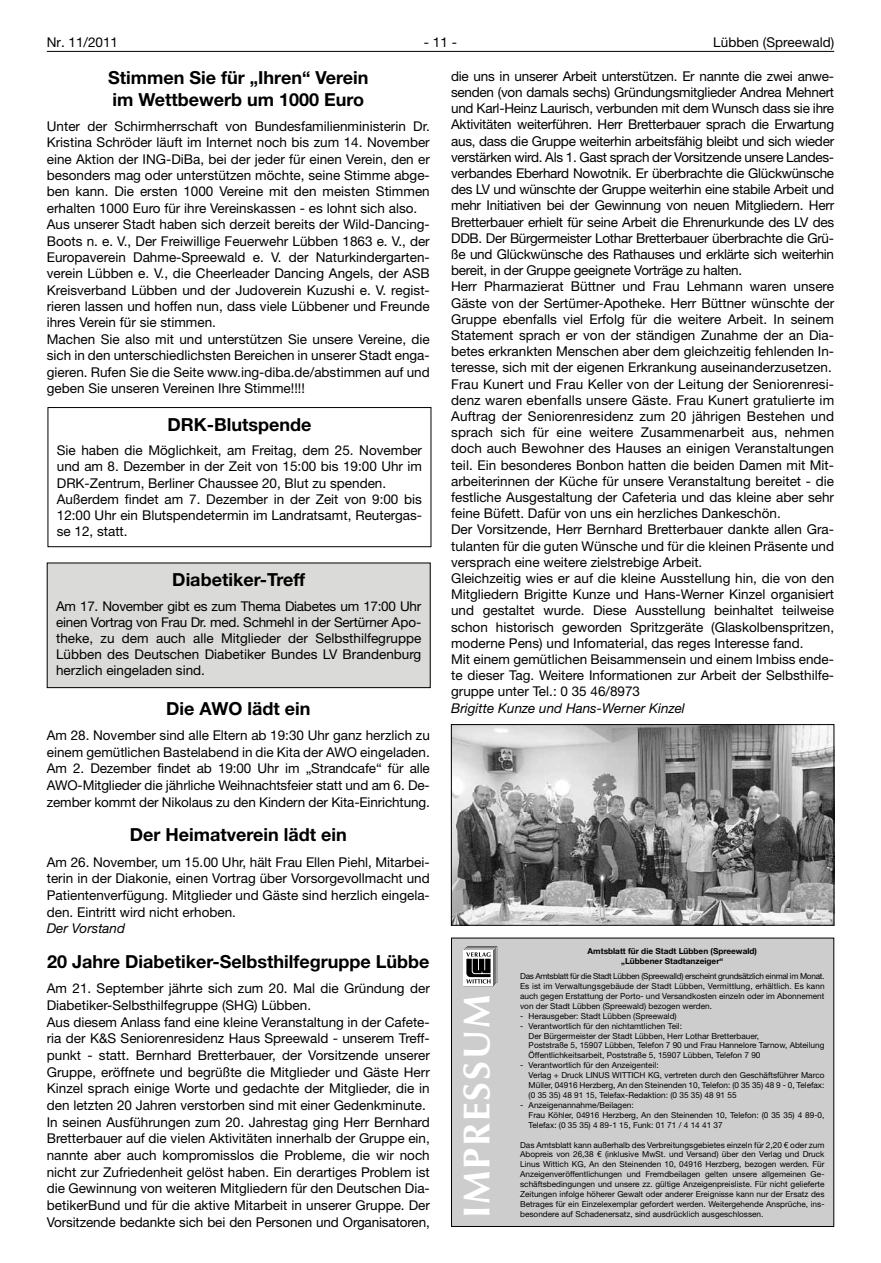
<style>
.page{position:relative;width:881px;height:1263px;background:#fff}
.page>*{position:absolute;margin:0;border:0;box-sizing:border-box;transform-origin:0 0}
.t1{font:700 37.5px "Optima LT";letter-spacing:.05em;color:#fff}
.t2{font:700 18px/21.8px "Helvetica Neue LT";color:#000}
.t3{font:13.5px/16.2px "Helvetica Neue LT";color:#000}
.t4{font:italic 13.5px "Helvetica Neue LT";color:#000}
.t5{font:8.25px/9.9px "Helvetica Neue LT";color:#000}
.t6{font:700 8.25px/9.9px "Helvetica Neue LT";color:#000;text-align:center}
</style>
<div class="page">
<hr style="left:47px;top:51px;width:786px;height:1px;background:#000">
<img style="left:451px;top:726px;width:382px;height:200px">
<div style="left:451px;top:724px;width:382px;height:201px;border:1px solid #000"></div>
<div style="left:48px;top:407px;width:383px;height:140px;border:1px solid #000"></div>
<div style="left:47px;top:563px;width:383px;height:125px;background:#dadad9"></div>
<div style="left:47px;top:563px;width:383px;height:125px;border:1px solid #000"></div>
<div style="left:451px;top:938px;width:382px;height:289px;background:#cecdcd;border:1px solid #000"></div>
<svg style="left:463px;top:946px;width:34px;height:40px"></svg>
<p class="t3" style="left:47px;top:34px;width:73px">Nr. 11/2011</p>
<p class="t3" style="left:424px;top:34px;width:35px">- 11 -</p>
<p class="t3" style="left:713px;top:34px;width:122px">Lübben (Spreewald)</p>
<h2 class="t2" style="left:108px;top:67px;width:261px">Stimmen Sie für „Ihren“ Verein im Wettbewerb um 1000 Euro</h2>
<p class="t3" style="left:47px;top:118px;width:384px">Unter der Schirmherrschaft von Bundesfamilienministerin Dr.<br>Kristina Schröder läuft im Internet noch bis zum 14. November eine Aktion der ING-DiBa, bei der jeder für einen Verein, den er besonders mag oder unterstützen möchte, seine Stimme abge&shy;ben kann. Die ersten 1000 Vereine mit den meisten Stimmen erhalten 1000 Euro für ihre Vereinskassen - es lohnt sich also.<br>Aus unserer Stadt haben sich derzeit bereits der Wild-Dancing-Boots n. e. V., Der Freiwillige Feuerwehr Lübben 1863 e. V., der Europaverein Dahme-Spreewald e. V. der Naturkindergarten&shy;verein Lübben e. V., die Cheerleader Dancing Angels, der ASB Kreisverband Lübben und der Judoverein Kuzushi e. V. regist&shy;rieren lassen und hoffen nun, dass viele Lübbener und Freunde ihres Verein für sie stimmen.<br>Machen Sie also mit und unterstützen Sie unsere Vereine, die sich in den unterschiedlichsten Bereichen in unserer Stadt enga&shy;gieren. Rufen Sie die Seite www.ing-diba.de/abstimmen auf und geben Sie unseren Vereinen Ihre Stimme!!!!</p>
<p class="t3" style="left:451px;top:68px;width:384px">die uns in unserer Arbeit unterstützen. Er nannte die zwei anwe&shy;senden (von damals sechs) Gründungsmitglieder Andrea Mehnert und Karl-Heinz Laurisch, verbunden mit dem Wunsch dass sie ihre Aktivitäten weiterführen. Herr Bretterbauer sprach die Erwartung aus, dass die Gruppe weiterhin arbeitsfähig bleibt und sich wieder verstärken wird. Als 1. Gast sprach der Vorsitzende unsere Landes&shy;verbandes Eberhard Nowotnik. Er überbrachte die Glückwünsche des LV und wünschte der Gruppe weiterhin eine stabile Arbeit und mehr Initiativen bei der Gewinnung von neuen Mitgliedern. Herr Bretterbauer erhielt für seine Arbeit die Ehrenurkunde des LV des DDB. Der Bürgermeister Lothar Bretterbauer überbrachte die Grü&shy;ße und Glückwünsche des Rathauses und erklärte sich weiterhin bereit, in der Gruppe geeignete Vorträge zu halten.<br>Herr Pharmazierat Büttner und Frau Lehmann waren unsere Gäste von der Sertümer-Apotheke. Herr Büttner wünschte der Gruppe ebenfalls viel Erfolg für die weitere Arbeit. In seinem Statement sprach er von der ständigen Zunahme der an Dia&shy;betes erkrankten Menschen aber dem gleichzeitig fehlenden In&shy;teresse, sich mit der eigenen Erkrankung auseinanderzusetzen.<br>Frau Kunert und Frau Keller von der Leitung der Seniorenresi&shy;denz waren ebenfalls unsere Gäste. Frau Kunert gratulierte im Auftrag der Seniorenresidenz zum 20 jährigen Bestehen und sprach sich für eine weitere Zusammenarbeit aus, nehmen doch auch Bewohner des Hauses an einigen Veranstaltungen teil. Ein besonderes Bonbon hatten die beiden Damen mit Mit&shy;arbeiterinnen der Küche für unsere Veranstaltung bereitet - die festliche Ausgestaltung der Cafeteria und das kleine aber sehr feine Büfett. Dafür von uns ein herzliches Dankeschön.<br>Der Vorsitzende, Herr Bernhard Bretterbauer dankte allen Gra&shy;tulanten für die guten Wünsche und für die kleinen Präsente und versprach eine weitere zielstrebige Arbeit.<br>Gleichzeitig wies er auf die kleine Ausstellung hin, die von den Mitgliedern Brigitte Kunze und Hans-Werner Kinzel organisiert und gestaltet wurde. Diese Ausstellung beinhaltet teilweise schon historisch geworden Spritzgeräte (Glaskolbenspritzen, moderne Pens) und Infomaterial, das reges Interesse fand.<br>Mit einem gemütlichen Beisammensein und einem Imbiss ende&shy;te dieser Tag. Weitere Informationen zur Arbeit der Selbsthilfe&shy;gruppe unter Tel.: 0 35 46/8973</p>
<p class="t4" style="left:451px;top:700px;width:235px">Brigitte Kunze und Hans-Werner Kinzel</p>
<h2 class="t2" style="left:167px;top:413px;width:145px">DRK-Blutspende</h2>
<p class="t3" style="left:57px;top:442px;width:366px">Sie haben die Möglichkeit, am Freitag, dem 25. November und am 8. Dezember in der Zeit von 15:00 bis 19:00 Uhr im DRK-Zentrum, Berliner Chaussee 20, Blut zu spenden.<br>Außerdem findet am 7. Dezember in der Zeit von 9:00 bis 12:00 Uhr ein Blutspendetermin im Landratsamt, Reutergas&shy;se 12, statt.</p>
<h2 class="t2" style="left:172px;top:568px;width:134px">Diabetiker-Treff</h2>
<p class="t3" style="left:56px;top:597px;width:366px;text-align:justify">Am 17. November gibt es zum Thema Diabetes um 17:00 Uhr einen Vortrag von Frau Dr. med. Schmehl in der Sertürner Apo&shy;theke, zu dem auch alle Mitglieder der Selbsthilfegruppe Lübben des Deutschen Diabetiker Bundes LV Brandenburg herzlich eingeladen sind.</p>
<h2 class="t2" style="left:166px;top:697px;width:146px">Die AWO lädt ein</h2>
<p class="t3" style="left:47px;top:726px;width:384px;line-height:16.6px;text-align:justify">Am 28. November sind alle Eltern ab 19:30 Uhr ganz herzlich zu einem gemütlichen Bastelabend in die Kita der AWO eingeladen.<br>Am 2. Dezember findet ab 19:00 Uhr im „Strandcafe“ für alle AWO-Mitglieder die jährliche Weihnachtsfeier statt und am 6. De&shy;zember kommt der Nikolaus zu den Kindern der Kita-Einrichtung.</p>
<h2 class="t2" style="left:130px;top:824px;width:218px">Der Heimatverein lädt ein</h2>
<p class="t3" style="left:47px;top:853px;width:384px;line-height:16.6px;text-align:justify">Am 26. November, um 15.00 Uhr, hält Frau Ellen Piehl, Mitarbei&shy;terin in der Diakonie, einen Vortrag über Vorsorgevollmacht und Patientenverfügung. Mitglieder und Gäste sind herzlich eingela&shy;den. Eintritt wird nicht erhoben.</p>
<p class="t4" style="left:47px;top:920px;width:80px">Der Vorstand</p>
<h2 class="t2" style="left:47px;top:950px;width:384px">20 Jahre Diabetiker-Selbsthilfegruppe Lübbe</h2>
<p class="t3" style="left:47px;top:980px;width:384px;line-height:16.6px">Am 21. September jährte sich zum 20. Mal die Gründung der Diabetiker-Selbsthilfegruppe (SHG) Lübben.<br>Aus diesem Anlass fand eine kleine Veranstaltung in der Cafete&shy;ria der K&amp;S Seniorenresidenz Haus Spreewald - unserem Treff&shy;punkt - statt. Bernhard Bretterbauer, der Vorsitzende unserer Gruppe, eröffnete und begrüßte die Mitglieder und Gäste Herr Kinzel sprach einige Worte und gedachte der Mitglieder, die in den letzten 20 Jahren verstorben sind mit einer Gedenkminute.<br>In seinen Ausführungen zum 20. Jahrestag ging Herr Bernhard Bretterbauer auf die vielen Aktivitäten innerhalb der Gruppe ein, nannte aber auch kompromisslos die Probleme, die wir noch nicht zur Zufriedenheit gelöst haben. Ein derartiges Problem ist die Gewinnung von weiteren Mitgliedern für den Deutschen Dia&shy;betikerBund und für die aktive Mitarbeit in unserer Gruppe. Der Vorsitzende bedankte sich bei den Personen und Organisatoren,</p>
<p class="t6" style="left:587px;top:946px;width:171px">Amtsblatt für die Stadt Lübben (Spreewald) „Lübbener Stadtanzeiger“</p>
<p class="t5" style="left:520px;top:971px;width:306px;text-align:justify">Das Amtsblatt für die Stadt Lübben (Spreewalld) erscheint grundsätzlich einmal im Monat.<br>Es ist im Verwaltungsgebäude der Stadt Lübben, Vermittlung, erhältlich. Es kann auch gegen Erstattung der Porto- und Versandkosten einzeln oder im Abonnement von der Stadt Lübben (Spreewald) bezogen werden.</p>
<p class="t5" style="left:520px;top:1011px;width:158px">- Herausgeber: Stadt Lübben (Spreewald)</p>
<p class="t5" style="left:528px;top:1021px;width:297px;text-indent:-9px">- Verantwortlich für den nichtamtlichen Teil:<br>Der Bürgermeister der Stadt Lübben, Herr Lothar Bretterbauer,<br>Poststraße 5, 15907 Lübben, Telefon 7 90 und Frau Hannelore Tarnow, Abteilung Öffentlichkeitsarbeit, Poststraße 5, 15907 Lübben, Telefon 7 90</p>
<p class="t5" style="left:528px;top:1060px;width:297px;text-indent:-9px">- Verantwortlich für den Anzeigenteil:<br>Verlag + Druck LINUS WITTICH KG, vertreten durch den Geschäftsführer Marco Müller, 04916 Herzberg, An den Steinenden 10, Telefon: (0 35 35) 48 9 - 0, Telefax: (0 35 35) 48 91 15, Telefax-Redaktion: (0 35 35) 48 91 55</p>
<p class="t5" style="left:528px;top:1100px;width:297px;text-indent:-9px">- Anzeigenannahme/Beilagen:<br>Frau Köhler, 04916 Herzberg, An den Steinenden 10, Telefon: (0 35 35) 4 89-0,<br>Telefax: (0 35 35) 4 89-1 15, Funk: 01 71 / 4 14 41 37</p>
<p class="t5" style="left:520px;top:1139px;width:306px;text-align:justify">Das Amtsblatt kann außerhalb des Verbreitungsgebietes einzeln für 2,20 € oder zum Abopreis von 26,38 € (inklusive MwSt. und Versand) über den Verlag und Druck Linus Wittich KG, An den Steinenden 10, 04916 Herzberg, bezogen werden. Für Anzeigenveröffentlichungen und Fremdbeilagen gelten unsere allgemeinen Ge&shy;schäftsbedingungen und unsere zz. gültige Anzeigenpreisliste. Für nicht gelieferte Zeitungen infolge höherer Gewalt oder anderer Ereignisse kann nur der Ersatz des Betrages für ein Einzelexemplar gefordert werden. Weitergehende Ansprüche, ins-</p>
<h1 class="t1" style="left:454px;top:1218px;width:225px;rotate:-90deg">IMPRESSUM</h1>
<p class="t5" style="left:520px;top:1209px;width:245px">besondere auf Schadenersatz, sind ausdrücklich ausgeschlossen.</p>
</div>
